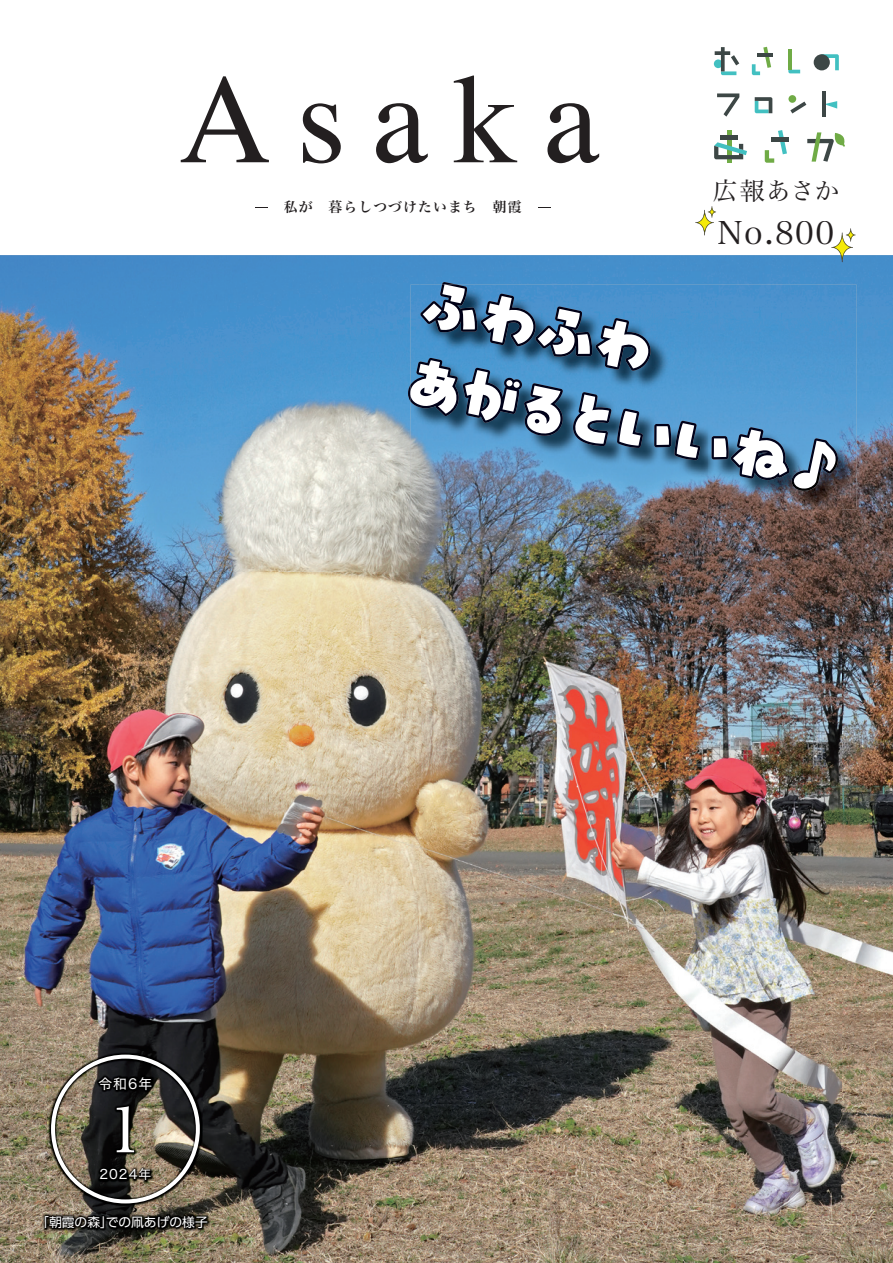
<style>
.page{position:relative;width:893px;height:1263px;background:#fff}
.page>*{position:absolute;margin:0;border:0;box-sizing:border-box;transform-origin:0 0}
.t1{font:63.75px "Hira Min Std N W3";color:#fff}
.t2{font:62.25px/79.2px "P Tsubuten Min 2 H";color:#fff}
.t3{font:31.95px "Hira Min Std N W3";color:#231f20}
.t4{font:24.45px "Hira Min Std N W3";letter-spacing:.03em;color:#231f20}
.t5{font:13.8px "Hira Min Std N W6";letter-spacing:.08em;color:#231f20}
.t6{font:13.8px "Hira Kaku Pro N W4";color:#fff}
.t7{font:12.9px "Hira Kaku Pro N W4";letter-spacing:.08em;color:#fff}
.t8{font:12.75px "UD Shin Go Pr 6 N";color:#fff}
</style>
<div class="page">
<svg style="left:255px;top:207px;width:12px;height:1px"></svg>
<svg style="left:538px;top:207px;width:13px;height:1px"></svg>
<svg style="left:717px;top:93px;width:22px;height:24px"></svg>
<div style="left:788px;top:95px;width:8px;height:8px;background:#70ab46;border-radius:50%"></div>
<svg style="left:790px;top:102px;width:16px;height:11px"></svg>
<hr style="left:822px;top:91px;width:4px;height:26px;background:#3d4746">
<svg style="left:826px;top:101px;width:11px;height:8px"></svg>
<hr style="left:771px;top:137px;width:18px;height:4px;background:#3d4746">
<svg style="left:765px;top:130px;width:22px;height:33px"></svg>
<hr style="left:727px;top:130px;width:4px;height:33px;background:#70ab46">
<div style="left:720px;top:135px;width:18px;height:5px;background:#3d4746"></div>
<svg style="left:807px;top:132px;width:38px;height:30px"></svg>
<hr style="left:757px;top:53px;width:16px;height:4px;background:#3d4746">
<svg style="left:752px;top:47px;width:19px;height:28px"></svg>
<svg style="left:825px;top:54px;width:14px;height:16px"></svg>
<div style="left:814px;top:54px;width:16px;height:16px;background:#3d4746;border-radius:50%"></div>
<svg style="left:715px;top:47px;width:24px;height:28px"></svg>
<svg style="left:788px;top:70px;width:12px;height:3px"></svg>
<hr style="left:788px;top:49px;width:4px;height:21px;background:#70ab46">
<svg style="left:755px;top:97px;width:17px;height:16px"></svg>
<svg style="left:714px;top:142px;width:33px;height:17px"></svg>
<svg style="left:181px;top:76px;width:88px;height:86px"></svg>
<svg style="left:303px;top:103px;width:38px;height:60px"></svg>
<svg style="left:376px;top:103px;width:52px;height:60px"></svg>
<svg style="left:454px;top:75px;width:63px;height:87px"></svg>
<svg style="left:547px;top:103px;width:52px;height:60px"></svg>
<img style="left:0;top:255px;width:419px;height:849px">
<div style="left:419px;top:255px;width:474px;height:52px;background:#458fcb"></div>
<img style="left:841px;top:307px;width:52px;height:956px">
<img style="left:419px;top:509px;width:422px;height:595px">
<img style="left:0;top:1104px;width:52px;height:159px">
<img style="left:157px;top:1104px;width:684px;height:159px">
<img style="left:52px;top:1206px;width:105px;height:57px">
<img style="left:48px;top:1051px;width:155px;height:155px">
<div style="left:51px;top:1054px;width:149px;height:149px;border:4px solid #fff;border-radius:50%"></div>
<img style="left:42px;top:1213px;width:168px;height:18px">
<img style="left:411px;top:285px;width:446px;height:224px">
<img style="left:442px;top:282px;width:15px;height:3px">
<img style="left:420px;top:285px;width:116px;height:61px">
<img style="left:408px;top:385px;width:3px;height:16px">
<img style="left:411px;top:358px;width:111px;height:65px">
<svg style="left:831px;top:228px;width:24px;height:34px"></svg>
<svg style="left:695px;top:206px;width:21px;height:29px"></svg>
<p class="t5" style="left:284px;top:197px;width:239px">私が　暮らしつづけたいまち　朝霞</p>
<h3 class="t4" style="left:713px;top:173px;width:128px">広報あさか</h3>
<h3 class="t3" style="left:717px;top:211px;width:118px">No.800</h3>
<h2 class="t2" style="left:430px;top:264px;width:452px;rotate:12deg">ふわふわ<br>あがるといいね♪</h2>
<p class="t6" style="left:98px;top:1071px;width:56px">令和6年</p>
<h1 class="t1" style="left:107px;top:1085px;width:39px">1</h1>
<p class="t7" style="left:99px;top:1163px;width:54px">2024年</p>
<p class="t8" style="left:36px;top:1212px;width:173px">「朝霞の森」での凧あげの様子</p>
</div>
